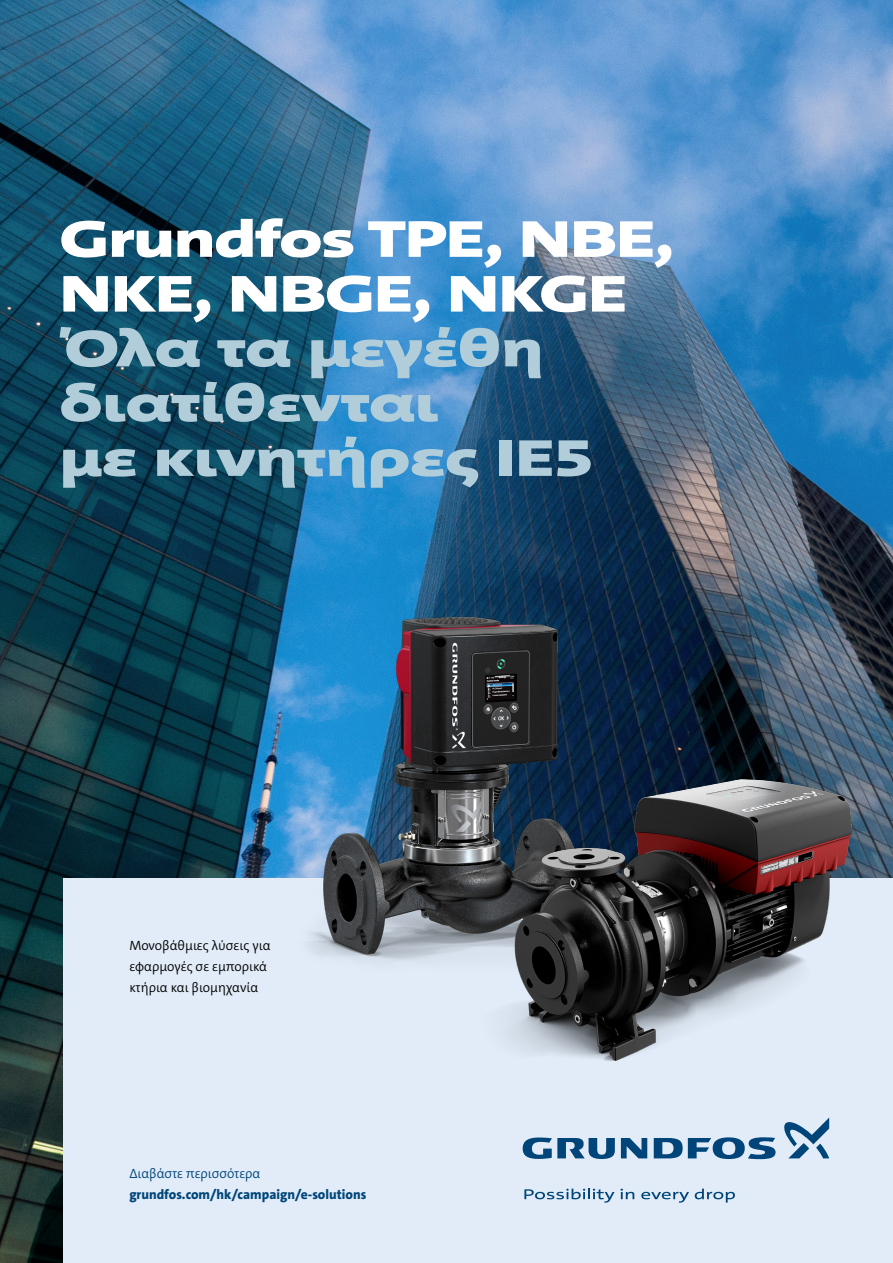
<style>
.page{position:relative;width:893px;height:1263px;background:#fff}
.page>*{position:absolute;margin:0;border:0;box-sizing:border-box;transform-origin:0 0}
.t1{font:900 52.5px/54.8px "Grundfos The Sans Extd";color:#b0cdd9}
.t2{font:900 52.5px/54.8px "Grundfos The Sans Extd";letter-spacing:-.02em;color:#fff}
.t3{font:300 13.5px/21px "Grundfos The Sans";color:#000}
.t4{font:800 13.5px "Grundfos The Sans";color:#004579}
.t5{font:300 13.5px "Grundfos The Sans";color:#004579}
</style>
<div class="page">
<img style="left:0;top:0;width:893px;height:1263px">
<div style="left:64px;top:878px;width:829px;height:385px;background:#e1ecf8"></div>
<img style="left:266px;top:591px;width:368px;height:370px">
<img style="left:465px;top:771px;width:428px;height:290px">
<svg style="left:621px;top:1138px;width:26px;height:20px"></svg>
<svg style="left:523px;top:1137px;width:92px;height:22px"></svg>
<svg style="left:654px;top:1137px;width:121px;height:22px"></svg>
<svg style="left:784px;top:1118px;width:45px;height:40px"></svg>
<svg style="left:524px;top:1188px;width:90px;height:15px"></svg>
<svg style="left:621px;top:1189px;width:13px;height:10px"></svg>
<svg style="left:641px;top:1192px;width:48px;height:11px"></svg>
<svg style="left:695px;top:1188px;width:40px;height:14px"></svg>
<h1 class="t2" style="left:60px;top:212px;width:617px">Grundfos TPE, NBE,<br>NKE, NBGE, NKGE</h1>
<h1 class="t1" style="left:60px;top:322px;width:534px">Όλα τα μεγέθη διατίθενται<br>με κινητήρες IE5</h1>
<p class="t3" style="left:129px;top:935px;width:143px">Μονοβάθμιες λύσεις για εφαρμογές σε εμπορικά κτήρια και βιομηχανία</p>
<p class="t5" style="left:129px;top:1165px;width:133px">Διαβάστε περισσότερα</p>
<p class="t4" style="left:129px;top:1186px;width:239px">grundfos.com/hk/campaign/e-solutions</p>
</div>
